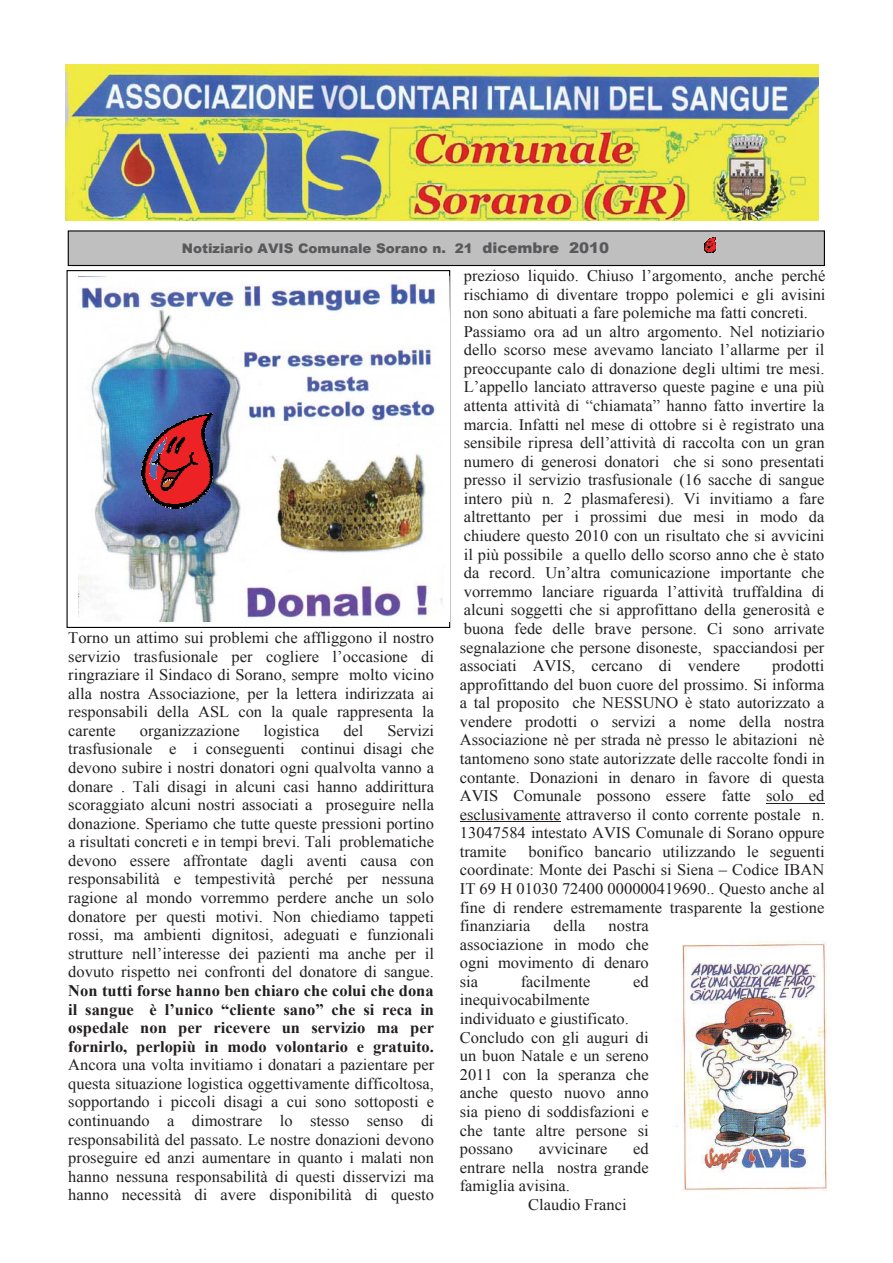
<style>
.page{position:relative;width:893px;height:1263px;background:#fff}
.page>*{position:absolute;margin:0;border:0;box-sizing:border-box;transform-origin:0 0}
.t1{font:16.2px/18.6px "Times New Roman";color:#231f20;text-align:justify}
.t2{font:700 16.2px/18.6px "Times New Roman";color:#231f20;text-align:justify}
.t3{font:900 13.2px "Arial";color:#58595b}
.s1{font-size:14.7px}
</style>
<div class="page">
<hr style="left:766px;top:803px;width:58px;height:1px;background:#231f20">
<hr style="left:460px;top:821px;width:101px;height:1px;background:#231f20">
<img style="left:66px;top:64px;width:753px;height:157px">
<div style="left:68px;top:231px;width:756px;height:35px;background:#c0bfc0"></div>
<div style="left:68px;top:230px;width:757px;height:36px;border:1px solid #010202"></div>
<svg style="left:704px;top:237px;width:12px;height:16px"></svg>
<img style="left:79px;top:277px;width:363px;height:345px">
<svg style="left:177px;top:414px;width:35px;height:11px"></svg>
<img style="left:176px;top:424px;width:30px;height:1px">
<img style="left:170px;top:425px;width:36px;height:3px">
<img style="left:157px;top:428px;width:48px;height:10px">
<img style="left:207px;top:455px;width:4px;height:6px">
<img style="left:207px;top:461px;width:6px;height:19px">
<img style="left:207px;top:481px;width:5px;height:4px">
<svg style="left:142px;top:438px;width:65px;height:48px;background:#a62831"></svg>
<img style="left:144px;top:485px;width:66px;height:4px">
<img style="left:146px;top:489px;width:62px;height:3px">
<img style="left:147px;top:492px;width:59px;height:2px">
<img style="left:149px;top:494px;width:55px;height:3px">
<img style="left:150px;top:497px;width:51px;height:1px">
<img style="left:152px;top:498px;width:49px;height:2px">
<img style="left:154px;top:500px;width:44px;height:2px">
<img style="left:156px;top:502px;width:40px;height:1px">
<img style="left:159px;top:503px;width:34px;height:2px">
<svg style="left:163px;top:505px;width:26px;height:4px"></svg>
<img style="left:676px;top:941px;width:153px;height:250px">
<p class="t3" style="left:182px;top:238px;width:429px">Notiziario AVIS Comunale Sorano n. 21 <span class="s1">dicembre 2010</span></p>
<p class="t1" style="left:68px;top:628px;width:367px">Torno un attimo sui problemi che affliggono il nostro servizio trasfusionale per cogliere l’occasione di ringraziare il Sindaco di Sorano, sempre molto vicino alla nostra Associazione, per la lettera indirizzata ai responsabili della ASL con la quale rappresenta la carente</p>
<p class="t1" style="left:68px;top:721px;width:367px;text-indent:319px">Servizi trasfusionale e i conseguenti continui disagi che devono subire i nostri donatori ogni qualvolta vanno a donare . Tali disagi in alcuni casi hanno addirittura scoraggiato alcuni nostri associati a proseguire nella donazione. Speriamo che tutte queste pressioni portino a risultati concreti e in tempi brevi. Tali problematiche devono essere affrontate dagli aventi causa con responsabilità e tempestività perché per nessuna ragione al mondo vorremmo perdere anche un solo donatore per questi motivi. Non chiediamo tappeti rossi, ma ambienti dignitosi, adeguati e funzionali strutture nell’interesse dei pazienti ma anche per il dovuto rispetto nei confronti del donatore di sangue.</p>
<p class="t2" style="left:68px;top:981px;width:367px">Non tutti forse hanno ben chiaro che colui che dona il sangue è l’unico “cliente sano” che si reca in ospedale non per ricevere un servizio ma per fornirlo, perlopiù in modo volontario e gratuito.</p>
<p class="t1" style="left:68px;top:1056px;width:367px">Ancora una volta invitiamo i donatari a pazientare per questa situazione logistica oggettivamente difficoltosa, sopportando i piccoli disagi a cui sono sottoposti e continuando a dimostrare lo stesso senso di responsabilità del passato. Le nostre donazioni devono proseguire ed anzi aumentare in quanto i malati non hanno nessuna responsabilità di questi disservizi ma hanno necessità di avere disponibilità di questo</p>
<p class="t1" style="left:140px;top:721px;width:101px">organizzazione</p>
<p class="t1" style="left:263px;top:721px;width:57px">logistica</p>
<p class="t1" style="left:343px;top:721px;width:22px">del</p>
<p class="t1" style="left:460px;top:266px;width:367px;text-align:left">prezioso liquido. Chiuso l’argomento, anche perché rischiamo di diventare troppo polemici e gli avisini non sono abituati a fare polemiche ma fatti concreti.<br>Passiamo ora ad un altro argomento. Nel notiziario dello scorso mese avevamo lanciato l’allarme per il preoccupante calo di donazione degli ultimi tre mesi.<br>L’appello lanciato attraverso queste pagine e una più attenta attività di “chiamata” hanno fatto invertire la marcia. Infatti nel mese di ottobre si è registrato una sensibile ripresa dell’attività di raccolta con un gran numero di generosi donatori che si sono presentati presso il servizio trasfusionale (16 sacche di sangue intero più n. 2 plasmaferesi). Vi invitiamo a fare altrettanto per i prossimi due mesi in modo da chiudere questo 2010 con un risultato che si avvicini il più possibile a quello dello scorso anno che è stato da record. Un’altra comunicazione importante che vorremmo lanciare riguarda l’attività truffaldina di alcuni soggetti che si approfittano della generosità e buona fede delle brave persone. Ci sono arrivate segnalazione che persone disoneste, spacciandosi per associati AVIS, cercano di vendere</p>
<p class="t1" style="left:460px;top:656px;width:366px;text-indent:312px">prodotti approfittando del buon cuore del prossimo. Si informa a tal proposito che NESSUNO è stato autorizzato a vendere prodotti o servizi a nome della nostra Associazione nè per strada nè presso le abitazioni nè tantomeno sono state autorizzate delle raccolte fondi in contante. Donazioni in denaro in favore di questa AVIS Comunale possono essere fatte solo ed esclusivamente attraverso il conto corrente postale n.<br>13047584 intestato AVIS Comunale di Sorano oppure tramite</p>
<p class="t1" style="left:460px;top:842px;width:366px;text-indent:69px">bonifico bancario utilizzando le seguenti coordinate: Monte dei Paschi si Siena – Codice IBAN IT 69 H 01030 72400 000000419690.. Questo anche al fine di rendere estremamente trasparente la gestione finanziaria</p>
<p class="t1" style="left:553px;top:916px;width:34px">della</p>
<p class="t1" style="left:460px;top:916px;width:191px;text-indent:149px">nostra associazione in modo che ogni movimento di denaro sia</p>
<p class="t1" style="left:521px;top:972px;width:71px">facilmente</p>
<p class="t1" style="left:633px;top:972px;width:17px">ed</p>
<p class="t1" style="left:460px;top:991px;width:190px;text-align:left">inequivocabilmente individuato e giustificato.<br>Concludo con gli auguri di un buon Natale e un sereno<br>2011 con la speranza che anche questo nuovo anno sia pieno di soddisfazioni e che tante altre persone si possano</p>
<p class="t1" style="left:539px;top:1139px;width:70px">avvicinare</p>
<p class="t1" style="left:633px;top:1139px;width:17px">ed</p>
<p class="t1" style="left:460px;top:1158px;width:190px">entrare nella nostra grande</p>
<p class="t1" style="left:460px;top:1177px;width:112px">famiglia avisina.</p>
<p class="t1" style="left:528px;top:1195px;width:100px">Claudio Franci</p>
</div>
